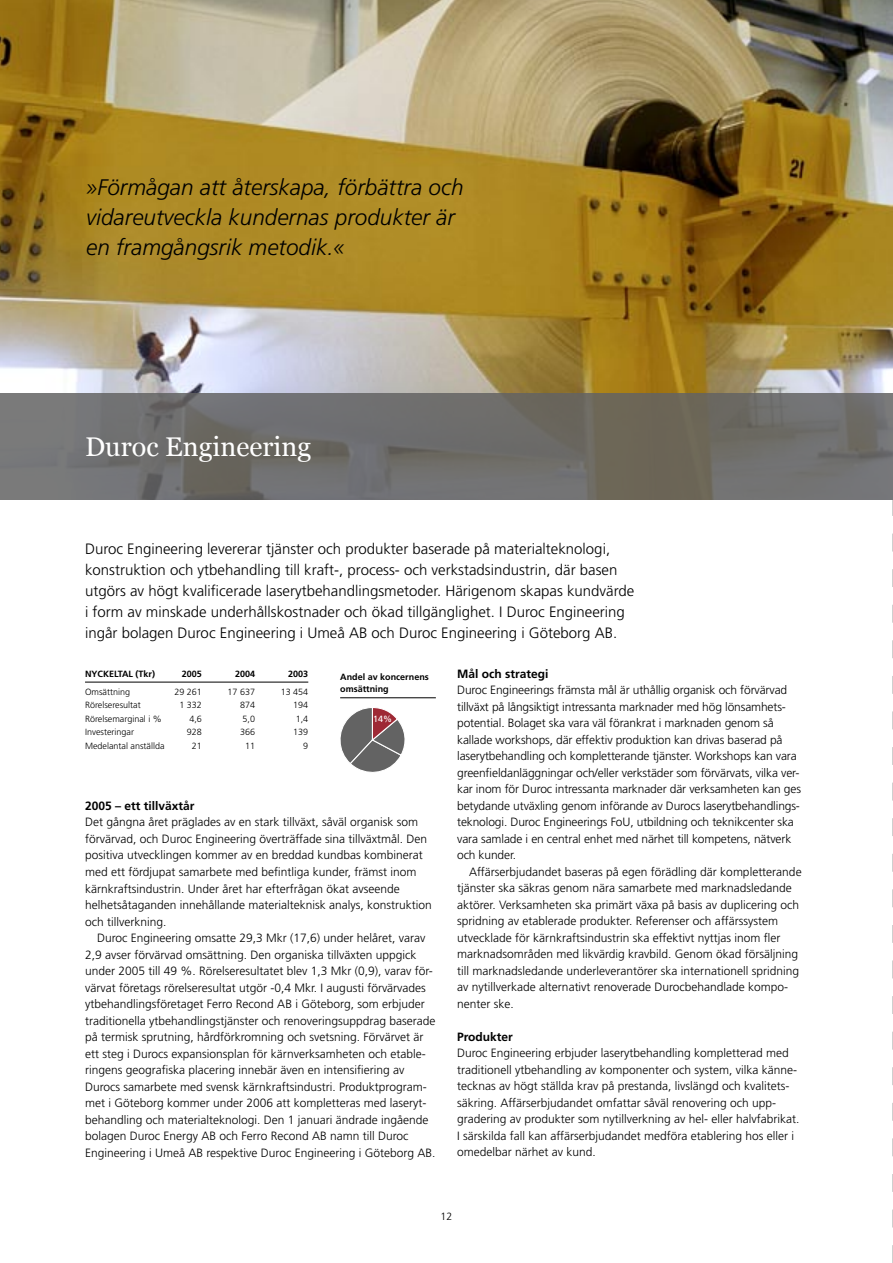
<style>
.page{position:relative;width:893px;height:1263px;background:#fff}
.page>*{position:absolute;margin:0;border:0;box-sizing:border-box;transform-origin:0 0}
.t1{font:27px "Georgia";color:#fff}
.t2{font:italic 300 22.5px/30px "Frutiger";color:#000}
.t3{font:300 15px/21px "Frutiger";color:#000}
.t4{font:300 12px/16.5px "Frutiger";color:#000}
.t5{font:700 12px "Frutiger";color:#000}
.t6{font:300 10.5px "Frutiger";color:#000}
.t7{font:300 9px "Frutiger";color:#000}
.t8{font:700 9px/12px "Frutiger";color:#000}
</style>
<div class="page">
<svg style="left:892px;top:500px;width:1px;height:763px"></svg>
<img style="left:0;top:0;width:893px;height:393px">
<svg style="left:0;top:393px;width:893px;height:107px;background:#6f6d6a"></svg>
<hr style="left:85px;top:682px;width:223px;height:1px;background:#000">
<hr style="left:340px;top:697px;width:96px;height:1px;background:#000">
<svg style="left:340px;top:707px;width:65px;height:65px"></svg>
<h2 class="t2" style="left:86px;top:172px;width:379px">»Förmågan att återskapa, förbättra och vidareutveckla kundernas produkter är en framgångsrik metodik.«</h2>
<h1 class="t1" style="left:85px;top:432px;width:228px">Duroc Engineering</h1>
<p class="t3" style="left:85px;top:538px;width:551px">Duroc Engineering levererar tjänster och produkter baserade på materialteknologi, konstruktion och ytbehandling till kraft-, process- och verkstadsindustrin, där basen utgörs av högt kvalificerade laserytbehandlingsmetoder. Härigenom skapas kundvärde i form av minskade underhållskostnader och ökad tillgänglighet. I Duroc Engineering ingår bolagen Duroc Engineering i Umeå AB och Duroc Engineering i Göteborg AB.</p>
<p class="t8" style="left:85px;top:667px;width:71px">NYCKELTAL (Tkr)</p>
<p class="t8" style="left:182px;top:667px;width:22px">2005</p>
<p class="t8" style="left:235px;top:667px;width:22px">2004</p>
<p class="t8" style="left:288px;top:667px;width:22px">2003</p>
<p class="t7" style="left:85px;top:686px;width:47px">Omsättning</p>
<p class="t7" style="left:174px;top:686px;width:29px">29 261</p>
<p class="t7" style="left:228px;top:686px;width:29px">17 637</p>
<p class="t7" style="left:281px;top:686px;width:29px">13 454</p>
<p class="t7" style="left:85px;top:700px;width:57px">Rörelseresultat</p>
<p class="t7" style="left:179px;top:700px;width:24px">1 332</p>
<p class="t7" style="left:240px;top:700px;width:17px">874</p>
<p class="t7" style="left:293px;top:700px;width:17px">194</p>
<p class="t7" style="left:85px;top:713px;width:78px">Rörelsemarginal i %</p>
<p class="t7" style="left:189px;top:713px;width:14px">4,6</p>
<p class="t7" style="left:243px;top:713px;width:14px">5,0</p>
<p class="t7" style="left:296px;top:713px;width:14px">1,4</p>
<p class="t7" style="left:85px;top:727px;width:50px">Investeringar</p>
<p class="t7" style="left:187px;top:727px;width:17px">928</p>
<p class="t7" style="left:240px;top:727px;width:17px">366</p>
<p class="t7" style="left:293px;top:727px;width:17px">139</p>
<p class="t7" style="left:85px;top:740px;width:81px">Medelantal anställda</p>
<p class="t7" style="left:192px;top:740px;width:12px">21</p>
<p class="t7" style="left:245px;top:740px;width:12px">11</p>
<p class="t7" style="left:303px;top:740px;width:7px">9</p>
<p class="t8" style="left:340px;top:671px;width:90px">Andel av koncernens omsättning</p>
<p class="t5" style="left:457px;top:666px;width:93px">Mål och strategi</p>
<p class="t4" style="left:457px;top:682px;width:345px">Duroc Engineerings främsta mål är uthållig organisk och förvärvad tillväxt på långsiktigt intressanta marknader med hög lönsamhets&shy;potential. Bolaget ska vara väl förankrat i marknaden genom så kallade workshops, där effektiv produktion kan drivas baserad på laserytbehandling och kompletterande tjänster. Workshops kan vara greenfieldanläggningar och/eller verkstäder som förvärvats, vilka ver&shy;kar inom för Duroc intressanta marknader där verksamheten kan ges betydande utväxling genom införande av Durocs laserytbehandlings&shy;teknologi. Duroc Engineerings FoU, utbildning och teknikcenter ska vara samlade i en central enhet med närhet till kompetens, nätverk och kunder.</p>
<p class="t4" style="left:457px;top:863px;width:346px;text-indent:12px">Affärserbjudandet baseras på egen förädling där kompletterande tjänster ska säkras genom nära samarbete med marknadsledande aktörer. Verksamheten ska primärt växa på basis av duplicering och spridning av etablerade produkter. Referenser och affärssystem utvecklade för kärnkraftsindustrin ska effektivt nyttjas inom fler marknadsområden med likvärdig kravbild. Genom ökad försäljning till marknadsledande underleverantörer ska internationell spridning av nytillverkade alternativt renoverade Durocbehandlade kompo&shy;nenter ske.</p>
<p class="t5" style="left:457px;top:1029px;width:57px">Produkter</p>
<p class="t4" style="left:457px;top:1045px;width:344px">Duroc Engineering erbjuder laserytbehandling kompletterad med traditionell ytbehandling av komponenter och system, vilka känne&shy;tecknas av högt ställda krav på prestanda, livslängd och kvalitets&shy;säkring. Affärserbjudandet omfattar såväl renovering och upp&shy;gradering av produkter som nytillverkning av hel- eller halvfabrikat.<br>I särskilda fall kan affärserbjudandet medföra etablering hos eller i omedelbar närhet av kund.</p>
<p class="t5" style="left:85px;top:799px;width:111px">2005 – ett tillväxtår</p>
<p class="t4" style="left:85px;top:814px;width:348px">Det gångna året präglades av en stark tillväxt, såväl organisk som förvärvad, och Duroc Engineering överträffade sina tillväxtmål. Den positiva utvecklingen kommer av en breddad kundbas kombinerat med ett fördjupat samarbete med befintliga kunder, främst inom kärnkraftsindustrin. Under året har efterfrågan ökat avseende helhetsåtaganden innehållande materialteknisk analys, konstruktion och tillverkning.</p>
<p class="t4" style="left:85px;top:929px;width:352px;text-indent:12px">Duroc Engineering omsatte 29,3 Mkr (17,6) under helåret, varav 2,9 avser förvärvad omsättning. Den organiska tillväxten uppgick under 2005 till 49 %. Rörelseresultatet blev 1,3 Mkr (0,9), varav för&shy;värvat företags rörelseresultat utgör -0,4 Mkr. I augusti förvärvades ytbehandlingsföretaget Ferro Recond AB i Göteborg, som erbjuder traditionella ytbehandlingstjänster och renoveringsuppdrag baserade på termisk sprutning, hårdförkromning och svetsning. Förvärvet är ett steg i Durocs expansionsplan för kärnverksamheten och etable&shy;ringens geografiska placering innebär även en intensifiering av Durocs samarbete med svensk kärnkraftsindustri. Produktprogram&shy;met i Göteborg kommer under 2006 att kompletteras med laseryt&shy;behandling och materialteknologi. Den 1 januari ändrade ingående bolagen Duroc Energy AB och Ferro Recond AB namn till Duroc Engineering i Umeå AB respektive Duroc Engineering i Göteborg AB.</p>
<p class="t6" style="left:441px;top:1210px;width:13px">12</p>
</div>
